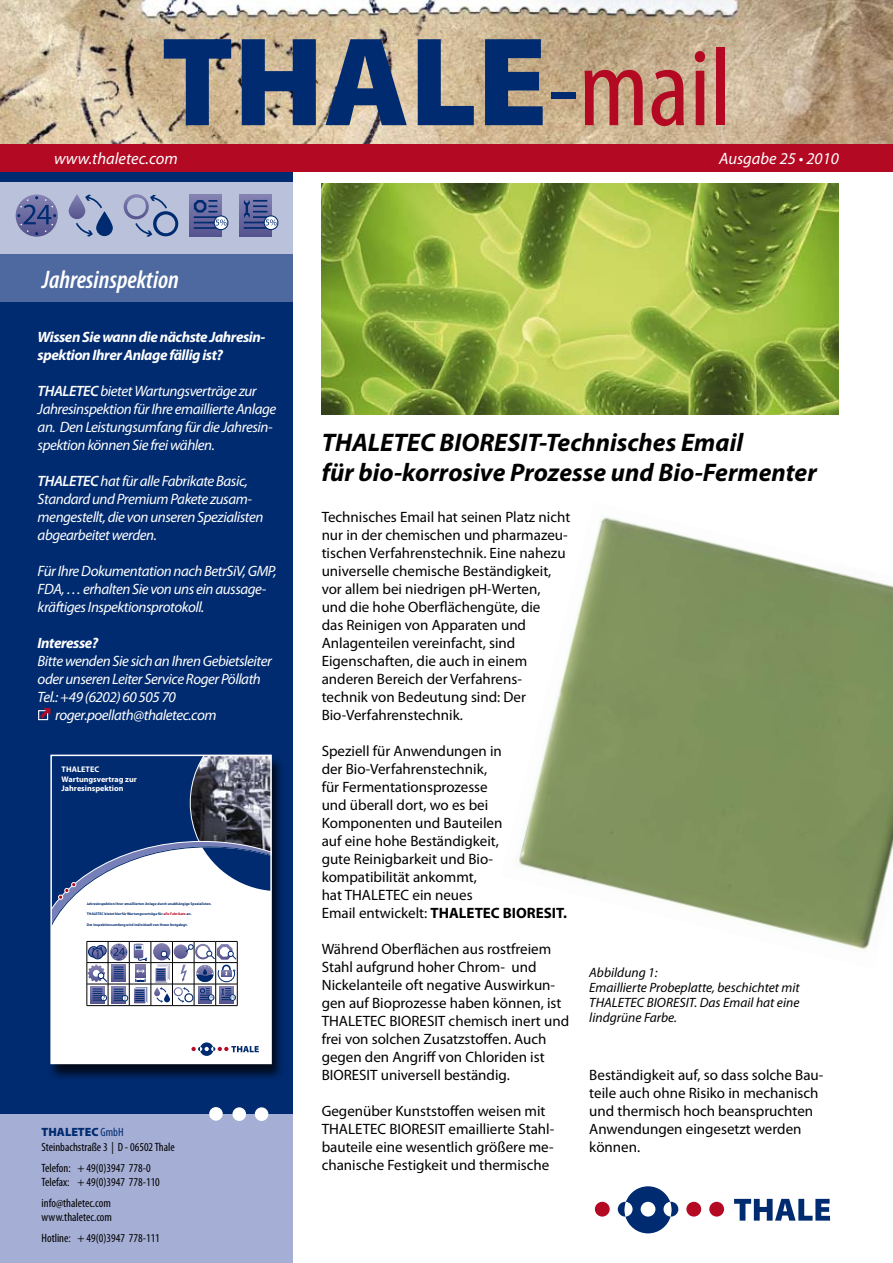
<style>
.page{position:relative;width:893px;height:1263px;background:#fff}
.page>*{position:absolute;margin:0;border:0;box-sizing:border-box;transform-origin:0 0}
.t1{font:900 127.5px "Myriad Pro";color:#002b70}
.t2{font:italic 700 25.5px/30px "Myriad Pro";color:#000}
.t3{font:italic 600 condensed 25.5px "Myriad Pro";color:#fff}
.t4{font:italic 16.5px "Myriad Pro";color:#fff}
.t5{font:15px/18px "Myriad Pro";color:#000}
.t6{font:italic 15px/18px "Myriad Pro";letter-spacing:-.03em;color:#fff}
.t7{font:italic 700 15px/18px "Myriad Pro";letter-spacing:-.03em;color:#fff}
.t8{font:italic 13.5px/15px "Myriad Pro";color:#000}
.t9{font:condensed 12px/14.4px "Myriad Pro";color:#000}
.t10{font:700 8.1px/9.8px "Myriad Pro";color:#fff}
.t11{font:700 3.75px "Myriad Pro";color:#002b70}
.s1{font-weight:400;font-stretch:condensed;font-size:112.5px}
.s2{font-weight:400;font-stretch:condensed;font-size:112.5px;color:#b40923}
.s3{font-weight:600}
.s4{color:#b40923}
.s5{font-weight:900;font-stretch:normal;color:#002b70}
.s6{color:#002b70}
.s7{font-weight:700}
</style>
<div class="page">
<div style="left:0;top:1114px;width:292px;height:149px;background:#a5aed4"></div>
<div style="left:0;top:161px;width:292px;height:953px;background:#002b70"></div>
<div style="left:209px;top:1107px;width:14px;height:14px;background:#fff;border-radius:50%"></div>
<img style="left:0;top:0;width:893px;height:145px">
<div style="left:0;top:145px;width:893px;height:27px;background:#b40923"></div>
<div style="left:232px;top:1107px;width:14px;height:14px;background:#fff;border-radius:50%"></div>
<div style="left:255px;top:1107px;width:13px;height:14px;background:#fff;border-radius:50%"></div>
<svg style="left:734px;top:1199px;width:96px;height:21px"></svg>
<div style="left:595px;top:1202px;width:15px;height:14px;background:#b40923;border-radius:50%"></div>
<div style="left:686px;top:1202px;width:15px;height:14px;background:#b40923;border-radius:50%"></div>
<div style="left:709px;top:1202px;width:15px;height:14px;background:#b40923;border-radius:50%"></div>
<svg style="left:618px;top:1186px;width:60px;height:47px"></svg>
<div style="left:47px;top:755px;width:238px;height:327px;background:#000;opacity:.75"></div>
<div style="left:51px;top:755px;width:220px;height:308px;background:#fff"></div>
<svg style="left:191px;top:1042px;width:68px;height:14px"></svg>
<svg style="left:53px;top:758px;width:216px;height:248px"></svg>
<div style="left:50px;top:755px;width:222px;height:309px;border:2px solid #fff"></div>
<img style="left:322px;top:183px;width:517px;height:231px">
<img style="left:518px;top:517px;width:375px;height:434px">
<svg style="left:0;top:182px;width:293px;height:120px;background:#8092bb"></svg>
<svg style="left:16px;top:195px;width:42px;height:42px"></svg>
<svg style="left:17px;top:196px;width:39px;height:39px;background:#676da1"></svg>
<svg style="left:69px;top:194px;width:16px;height:25px"></svg>
<svg style="left:85px;top:195px;width:19px;height:15px"></svg>
<svg style="left:96px;top:211px;width:17px;height:25px"></svg>
<svg style="left:74px;top:221px;width:19px;height:16px"></svg>
<svg style="left:124px;top:194px;width:54px;height:43px;background:#99a4c7"></svg>
<svg style="left:189px;top:195px;width:33px;height:42px"></svg>
<svg style="left:194px;top:200px;width:35px;height:32px"></svg>
<div style="left:239px;top:195px;width:33px;height:42px;background:linear-gradient(to bottom,#8181b1,#54538e)"></div>
<svg style="left:244px;top:200px;width:35px;height:32px"></svg>
<div style="left:38px;top:710px;width:10px;height:10px;border:1px solid #fff"></div>
<svg style="left:40px;top:708px;width:11px;height:10px"></svg>
<h1 class="t1" style="left:161px;top:10px;width:572px">THALE<span class="s1">-</span><span class="s2">mail</span></h1>
<p class="t4" style="left:54px;top:150px;width:125px">www.thaletec.com</p>
<p class="t4" style="left:719px;top:150px;width:121px">Ausgabe 25 • 2010</p>
<h2 class="t3" style="left:42px;top:266px;width:138px">Jahresinspektion</h2>
<p class="t7" style="left:38px;top:328px;width:229px">Wissen Sie wann die nächste Jahresin&shy;spektion Ihrer Anlage fällig ist?</p>
<p class="t6" style="left:38px;top:382px;width:240px"><span class="s3">THALETEC</span> bietet Wartungsverträge zur Jahresinspektion für Ihre emaillierte Anlage an. Den Leistungsumfang für die Jahresin&shy;spektion können Sie frei wählen.</p>
<p class="t6" style="left:38px;top:472px;width:227px"><span class="s3">THALETEC</span> hat für alle Fabrikate Basic, Standard und Premium Pakete zusam&shy;mengestellt, die von unseren Spezialisten abgearbeitet werden.</p>
<p class="t6" style="left:38px;top:562px;width:241px">Für Ihre Dokumentation nach BetrSiV, GMP,<br>FDA, … erhalten Sie von uns ein aussage&shy;kräftiges Inspektionsprotokoll.</p>
<p class="t7" style="left:38px;top:634px;width:62px">Interesse?</p>
<p class="t6" style="left:38px;top:652px;width:236px">Bitte wenden Sie sich an Ihren Gebietsleiter</p>
<p class="t6" style="left:38px;top:670px;width:225px">oder unseren Leiter Service Roger Pöllath</p>
<p class="t6" style="left:38px;top:688px;width:140px">Tel.: +49 (6202) 60 505 70</p>
<p class="t6" style="left:55px;top:706px;width:163px">roger.poellath@thaletec.com</p>
<p class="t10" style="left:62px;top:764px;width:77px">THALETEC<br>Wartungsvertrag zur<br>Jahresinspektion</p>
<p class="t11" style="left:87px;top:901px;width:126px">Jahresinspektion Ihrer emaillierten Anlage durch unabhängige Spezialisten.</p>
<p class="t11" style="left:87px;top:912px;width:106px">THALETEC bietet hierfür Wartungsverträge für <span class="s4">alle Fabrikate</span> an.</p>
<p class="t11" style="left:87px;top:922px;width:102px">Der Inspektionsumfang wird individuell von Ihnen festgelegt.</p>
<p class="t9" style="left:42px;top:1125px;width:135px"><span class="s5">THALETEC</span> <span class="s6">GmbH<br></span>Steinbachstraße 3 | D - 06502 Thale</p>
<p class="t9" style="left:42px;top:1161px;width:120px">Telefon: + 49(0)3947 778-0<br>Telefax: + 49(0)3947 778-110</p>
<p class="t9" style="left:42px;top:1196px;width:72px">info@thaletec.com www.thaletec.com</p>
<p class="t9" style="left:42px;top:1231px;width:120px">Hotline: + 49(0)3947 778-111</p>
<h2 class="t2" style="left:322px;top:428px;width:497px">THALETEC BIORESIT-Technisches Email<br>für bio-korrosive Prozesse und Bio-Fermenter</h2>
<p class="t5" style="left:322px;top:508px;width:250px">Technisches Email hat seinen Platz nicht nur in der chemischen und pharmazeu&shy;tischen Verfahrenstechnik. Eine nahezu universelle chemische Beständigkeit, vor allem bei niedrigen pH-Werten,<br>und die hohe Oberflächengüte, die<br>das Reinigen von Apparaten und Anlagenteilen vereinfacht, sind Eigenschaften, die auch in einem anderen Bereich der Verfahrens&shy;technik von Bedeutung sind: Der Bio-Verfahrenstechnik.</p>
<p class="t5" style="left:322px;top:742px;width:247px">Speziell für Anwendungen in<br>der Bio-Verfahrenstechnik,<br>für Fermentationsprozesse<br>und überall dort, wo es bei<br>Komponenten und Bauteilen<br>auf eine hohe Beständigkeit,<br>gute Reinigbarkeit und Bio&shy;kompatibilität ankommt,<br>hat THALETEC ein neues<br>Email entwickelt: <span class="s7">THALETEC BIORESIT.</span></p>
<p class="t5" style="left:322px;top:940px;width:249px">Während Oberflächen aus rostfreiem Stahl aufgrund hoher Chrom- und Nickelanteile oft negative Auswirkun&shy;gen auf Bioprozesse haben können, ist THALETEC BIORESIT chemisch inert und frei von solchen Zusatzstoffen. Auch gegen den Angriff von Chloriden ist BIORESIT universell beständig.</p>
<p class="t5" style="left:322px;top:1102px;width:234px">Gegenüber Kunststoffen weisen mit THALETEC BIORESIT emaillierte Stahl&shy;bauteile eine wesentlich größere me&shy;chanische Festigkeit und thermische</p>
<p class="t8" style="left:589px;top:965px;width:212px">Abbildung 1:<br>Emaillierte Probeplatte, beschichtet mit<br>THALETEC BIORESIT. Das Email hat eine lindgrüne Farbe.</p>
<p class="t5" style="left:589px;top:1066px;width:236px">Beständigkeit auf, so dass solche Bau&shy;teile auch ohne Risiko in mechanisch und thermisch hoch beanspruchten<br>Anwendungen eingesetzt werden können.</p>
</div>
